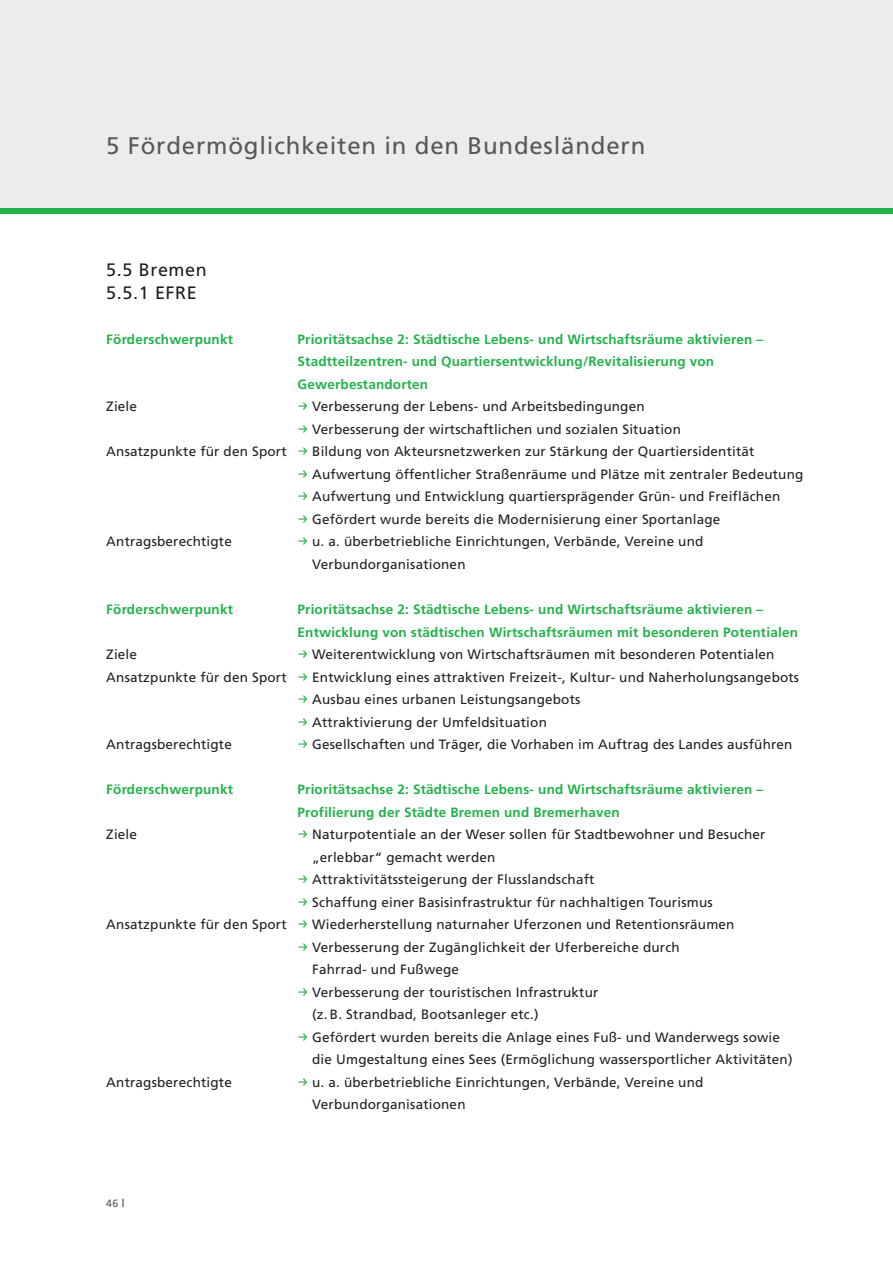
<style>
.page{position:relative;width:893px;height:1263px;background:#fff}
.page>*{position:absolute;margin:0;border:0;box-sizing:border-box;transform-origin:0 0}
.t1{font:24px "Frutiger LT";letter-spacing:.035em;color:#57585a}
.t2{font:18px/22.5px "Frutiger LT";letter-spacing:.035em;color:#231f20}
.t3{font:13.5px/22.5px "Frutiger LT";letter-spacing:.015em;color:#231f20}
.t4{font:700 13.5px/22.5px "Frutiger LT";letter-spacing:.015em;color:#23b24b}
.t5{font:10.5px "Frutiger LT";color:#57585a}
.s1{font-family:"Fago No Regular Expert";color:#23b24b}
.s2{font-size:12px}
</style>
<div class="page">
<div style="left:0;top:0;width:893px;height:208px;background:#ececee"></div>
<div style="left:0;top:208px;width:893px;height:6px;background:#23b24b"></div>
<h1 class="t1" style="left:106px;top:136px;width:541px">5 Fördermöglichkeiten in den Bundesländern</h1>
<h2 class="t2" style="left:106px;top:260px;width:102px">5.5 Bremen<br>5.5.1 EFRE</h2>
<p class="t4" style="left:106px;top:329px;width:128px">Förderschwerpunkt</p>
<p class="t4" style="left:298px;top:329px;width:467px">Prioritätsachse 2: Städtische Lebens- und Wirtschaftsräume aktivieren –<br>Stadtteilzentren- und Quartiersentwicklung/Revitalisierung von<br>Gewerbestandorten</p>
<p class="t3" style="left:106px;top:396px;width:32px">Ziele</p>
<p class="t3" style="left:298px;top:396px;width:348px"><span class="s1">p</span> Verbesserung der Lebens- und Arbeitsbedingungen</p>
<p class="t3" style="left:298px;top:419px;width:385px"><span class="s1">p</span> Verbesserung der wirtschaftlichen und sozialen Situation</p>
<p class="t3" style="left:106px;top:442px;width:650px">Ansatzpunkte für den Sport <span class="s1">p</span> Bildung von Akteursnetzwerken zur Stärkung der Quartiersidentität</p>
<p class="t3" style="left:298px;top:464px;width:507px"><span class="s1">p</span> Aufwertung öffentlicher Straßenräume und Plätze mit zentraler Bedeutung</p>
<p class="t3" style="left:298px;top:487px;width:484px"><span class="s1">p</span> Aufwertung und Entwicklung quartiersprägender Grün- und Freiflächen</p>
<p class="t3" style="left:298px;top:509px;width:424px"><span class="s1">p</span> Gefördert wurde bereits die Modernisierung einer Sportanlage</p>
<p class="t3" style="left:106px;top:532px;width:127px">Antragsberechtigte</p>
<p class="t3" style="left:312px;top:532px;width:393px;text-indent:-15px"><span class="s1">p</span> u. a. überbetriebliche Einrichtungen, Verbände, Vereine und<br>Verbundorganisationen</p>
<p class="t4" style="left:106px;top:599px;width:128px">Förderschwerpunkt</p>
<p class="t4" style="left:298px;top:599px;width:502px">Prioritätsachse 2: Städtische Lebens- und Wirtschaftsräume aktivieren –<br>Entwicklung von städtischen Wirtschaftsräumen mit besonderen Potentialen</p>
<p class="t3" style="left:106px;top:644px;width:32px">Ziele</p>
<p class="t3" style="left:298px;top:644px;width:478px"><span class="s1">p</span> Weiterentwicklung von Wirtschaftsräumen mit besonderen Potentialen</p>
<p class="t3" style="left:106px;top:667px;width:694px">Ansatzpunkte für den Sport <span class="s1">p</span> Entwicklung eines attraktiven Freizeit-, Kultur- und Naherholungsangebots</p>
<p class="t3" style="left:298px;top:689px;width:284px"><span class="s1">p</span> Ausbau eines urbanen Leistungsangebots</p>
<p class="t3" style="left:298px;top:712px;width:251px"><span class="s1">p</span> Attraktivierung der Umfeldsituation</p>
<p class="t3" style="left:106px;top:734px;width:127px">Antragsberechtigte</p>
<p class="t3" style="left:298px;top:734px;width:496px"><span class="s1">p</span> Gesellschaften und Träger, die Vorhaben im Auftrag des Landes ausführen</p>
<p class="t4" style="left:106px;top:779px;width:128px">Förderschwerpunkt</p>
<p class="t4" style="left:298px;top:779px;width:467px">Prioritätsachse 2: Städtische Lebens- und Wirtschaftsräume aktivieren –<br>Profilierung der Städte Bremen und Bremerhaven</p>
<p class="t3" style="left:106px;top:824px;width:32px">Ziele</p>
<p class="t3" style="left:298px;top:824px;width:469px"><span class="s1">p</span> Naturpotentiale an der Weser sollen für Stadtbewohner und Besucher</p>
<p class="t3" style="left:312px;top:847px;width:185px">„erlebbar“ gemacht werden</p>
<p class="t3" style="left:298px;top:869px;width:298px"><span class="s1">p</span> Attraktivitätssteigerung der Flusslandschaft</p>
<p class="t3" style="left:298px;top:892px;width:417px"><span class="s1">p</span> Schaffung einer Basisinfrastruktur für nachhaltigen Tourismus</p>
<p class="t3" style="left:106px;top:914px;width:630px">Ansatzpunkte für den Sport <span class="s1">p</span> Wiederherstellung naturnaher Uferzonen und Retentionsräumen</p>
<p class="t3" style="left:298px;top:937px;width:384px"><span class="s1">p</span> Verbesserung der Zugänglichkeit der Uferbereiche durch</p>
<p class="t3" style="left:312px;top:959px;width:148px">Fahrrad- und Fußwege</p>
<p class="t3" style="left:298px;top:982px;width:302px"><span class="s1">p</span> Verbesserung der touristischen Infrastruktur</p>
<p class="t3" style="left:312px;top:1004px;width:228px">(z. B. Strandbad, Bootsanleger etc.)</p>
<p class="t3" style="left:298px;top:1027px;width:484px"><span class="s1">p</span> Gefördert wurden bereits die Anlage eines Fuß- und Wanderwegs sowie</p>
<p class="t3" style="left:312px;top:1049px;width:482px">die Umgestaltung eines Sees (Ermöglichung wassersportlicher Aktivitäten)</p>
<p class="t3" style="left:106px;top:1072px;width:127px">Antragsberechtigte</p>
<p class="t3" style="left:312px;top:1072px;width:393px;text-indent:-15px"><span class="s1">p</span> u. a. überbetriebliche Einrichtungen, Verbände, Vereine und<br>Verbundorganisationen</p>
<p class="t5" style="left:106px;top:1199px;width:20px">46 <span class="s2">I</span></p>
</div>
